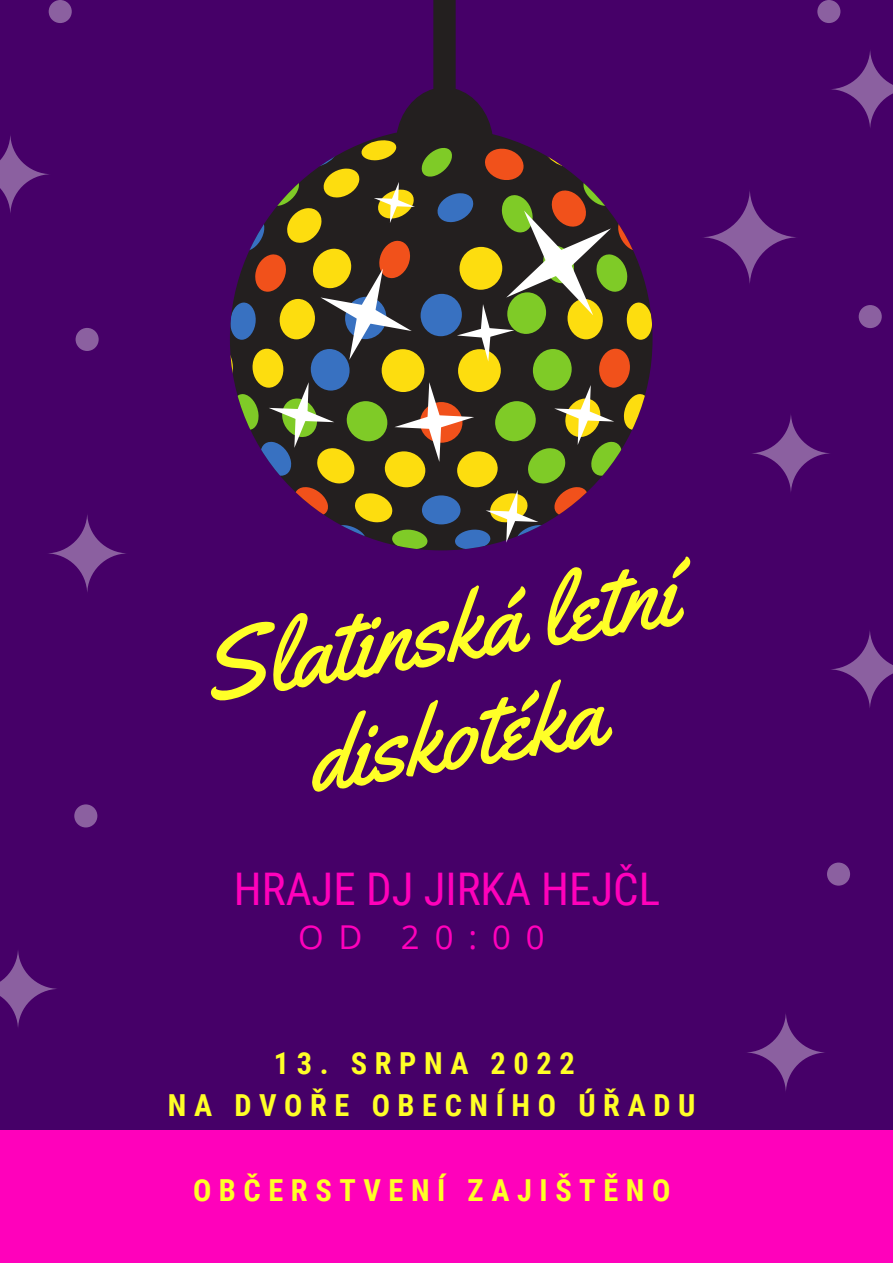
<style>
.page{position:relative;width:893px;height:1263px;background:#460068}
.page>*{position:absolute;margin:0;border:0;box-sizing:border-box;transform-origin:0 0}
.t1{font:98.48px/106.2px "Yellowtail";color:#ffff27;text-align:center}
.t2{font:45px "Roboto Condensed";color:#ff01bb}
.t3{font:32.85px "Open Sans";color:#ff01bb}
.t4{font:700 30.38px/42.2px "Roboto Condensed";letter-spacing:.25em;color:#ffff27;text-align:center}
</style>
<div class="page">
<div style="left:0;top:1130px;width:893px;height:133px;background:#ff01bb"></div>
<svg style="left:0;top:135px;width:49px;height:78px"></svg>
<svg style="left:46px;top:512px;width:82px;height:82px"></svg>
<svg style="left:0;top:951px;width:57px;height:76px"></svg>
<svg style="left:831px;top:631px;width:62px;height:77px"></svg>
<svg style="left:745px;top:1011px;width:82px;height:82px"></svg>
<div style="left:76px;top:328px;width:23px;height:23px;background:#8b60a0;border-radius:50%"></div>
<div style="left:74px;top:804px;width:23px;height:23px;background:#8b60a0;border-radius:50%"></div>
<div style="left:858px;top:305px;width:23px;height:23px;background:#8b60a0;border-radius:50%"></div>
<div style="left:827px;top:862px;width:23px;height:24px;background:#8b60a0;border-radius:50%"></div>
<div style="left:817px;top:0;width:23px;height:23px;background:#8b60a0;border-radius:50%"></div>
<div style="left:49px;top:0;width:23px;height:23px;background:#8b60a0;border-radius:50%"></div>
<svg style="left:230px;top:0;width:422px;height:550px"></svg>
<svg style="left:701px;top:188px;width:98px;height:98px"></svg>
<svg style="left:831px;top:50px;width:62px;height:78px"></svg>
<svg style="left:750px;top:412px;width:82px;height:82px"></svg>
<h1 class="t1" style="left:192px;top:615px;width:481px;rotate:-9deg">Slatinská letní diskotéka</h1>
<h2 class="t2" style="left:234px;top:863px;width:428px">HRAJE DJ JIRKA HEJČL</h2>
<p class="t3" style="left:298px;top:914px;width:248px">OD 20:00</p>
<p class="t4" style="left:168px;top:1042px;width:529px">13. SRPNA 2022<br>NA DVOŘE OBECNÍHO ÚŘADU</p>
<p class="t4" style="left:193px;top:1169px;width:479px">OBČERSTVENÍ ZAJIŠTĚNO</p>
</div>
